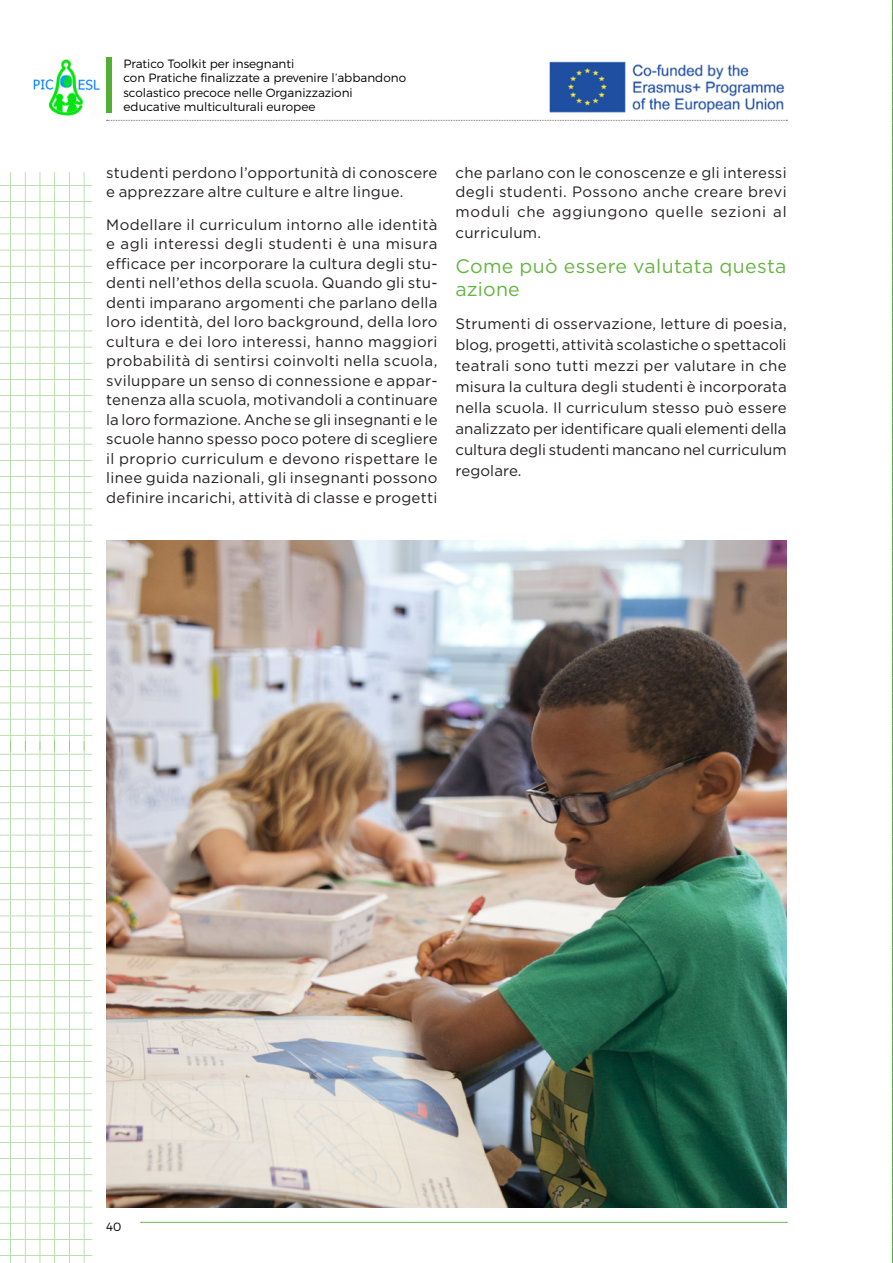
<style>
.page{position:relative;width:893px;height:1263px;background:#fff}
.page>*{position:absolute;margin:0;border:0;box-sizing:border-box;transform-origin:0 0}
.t1{font:19.5px/22.5px "Gotham";letter-spacing:.02em;color:#66b443}
.t2{font:15px/19.5px "Gotham";letter-spacing:.02em;color:#231f20;text-align:justify}
.t3{font:300 12px/14.4px "Montserrat";color:#000}
</style>
<div class="page">
<svg style="left:141px;top:1222px;width:646px;height:1px"></svg>
<svg style="left:0;top:172px;width:92px;height:1091px"></svg>
<img style="left:33px;top:59px;width:67px;height:57px">
<svg style="left:107px;top:120px;width:680px;height:1px"></svg>
<div style="left:106px;top:57px;width:5px;height:56px;background:#52ae35"></div>
<img style="left:549px;top:61px;width:236px;height:52px">
<svg style="left:892px;top:0;width:1px;height:1263px"></svg>
<img style="left:106px;top:540px;width:680px;height:667px">
<p class="t3" style="left:124px;top:56px;width:284px">Pratico Toolkit per insegnanti<br>con Pratiche finalizzate a prevenire l’abbandono scolastico precoce nelle Organizzazioni educative multiculturali europee</p>
<p class="t2" style="left:106px;top:162px;width:333px">studenti perdono l’opportunità di conoscere e apprezzare altre culture e altre lingue.</p>
<p class="t2" style="left:106px;top:214px;width:333px">Modellare il curriculum intorno alle identità e agli interessi degli studenti è una misura efficace per incorporare la cultura degli stu&shy;denti nell’ethos della scuola. Quando gli stu&shy;denti imparano argomenti che parlano della loro identità, del loro background, della loro cultura e dei loro interessi, hanno maggiori probabilità di sentirsi coinvolti nella scuola, sviluppare un senso di connessione e appar&shy;tenenza alla scuola, motivandoli a continuare la loro formazione. Anche se gli insegnanti e le scuole hanno spesso poco potere di scegliere il proprio curriculum e devono rispettare le linee guida nazionali, gli insegnanti possono definire incarichi, attività di classe e progetti</p>
<p class="t2" style="left:455px;top:162px;width:333px">che parlano con le conoscenze e gli interessi degli studenti. Possono anche creare brevi moduli che aggiungono quelle sezioni al</p>
<p class="t2" style="left:455px;top:222px;width:87px">curriculum.</p>
<h1 class="t1" style="left:455px;top:255px;width:333px">Come può essere valutata questa azione</h1>
<p class="t2" style="left:455px;top:313px;width:333px;line-height:21px">Strumenti di osservazione, letture di poesia, blog, progetti, attività scolastiche o spettacoli teatrali sono tutti mezzi per valutare in che misura la cultura degli studenti è incorporata nella scuola. Il curriculum stesso può essere analizzato per identificare quali elementi della cultura degli studenti mancano nel curriculum regolare.</p>
<p class="t3" style="left:106px;top:1219px;width:17px">40</p>
</div>
